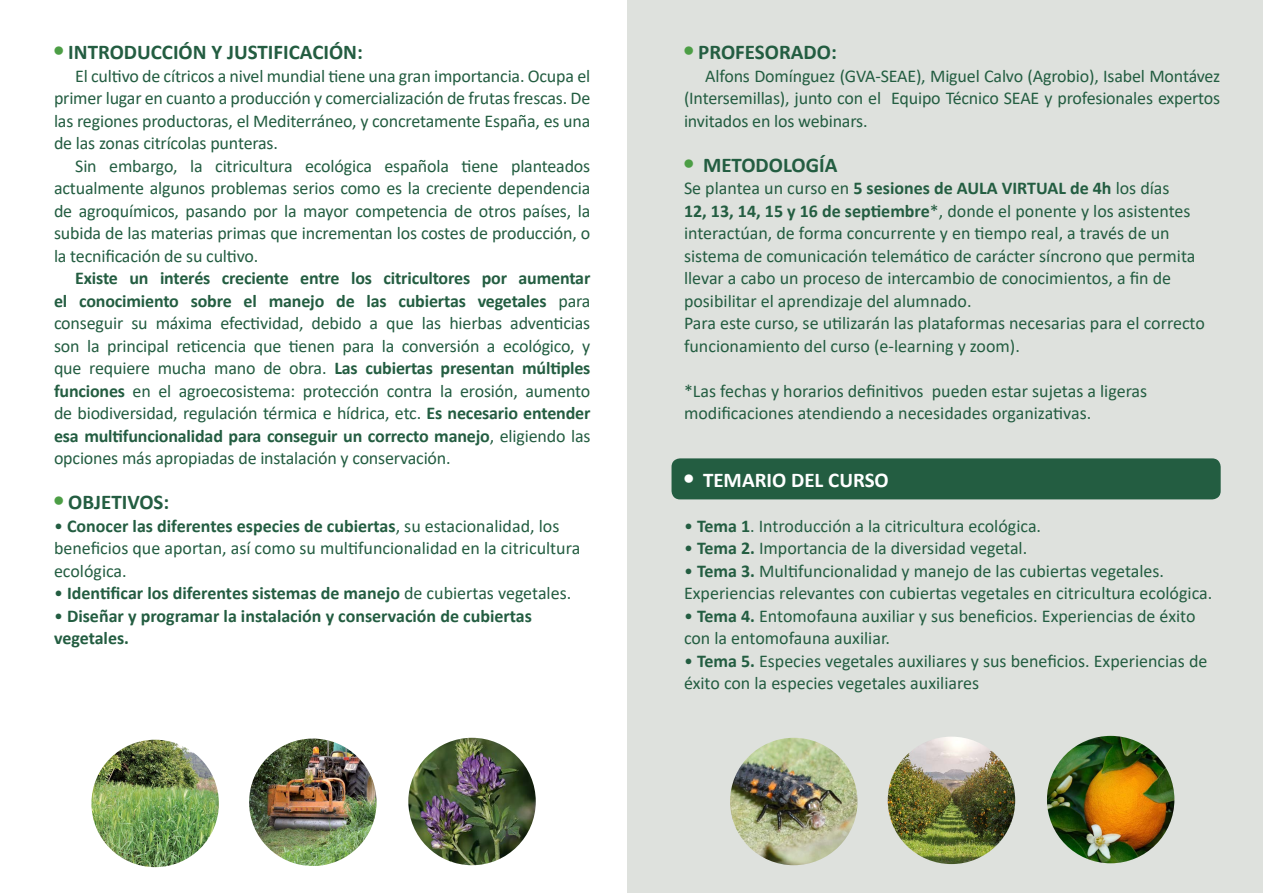
<style>
.page{position:relative;width:1263px;height:893px;background:#fff}
.page>*{position:absolute;margin:0;border:0;box-sizing:border-box;transform-origin:0 0}
.t1{font:700 21px "Calibri";color:#235d41}
.t2{font:700 21px "Calibri";color:#fff}
.t3{font:18px/22.5px "Calibri";color:#235d41}
.t4{font:700 18px/22.5px "Calibri";color:#235d41}
.s1{font-family:"Helvetica LT Std";font-stretch:condensed;font-size:22.5px;color:#4c9e45}
.s2{font-weight:700}
.s3{font-weight:400}
.s4{font-family:"Helvetica LT Std";font-stretch:condensed;font-size:22.5px}
</style>
<div class="page">
<div style="left:627px;top:0;width:636px;height:893px;background:#dee1dd"></div>
<div style="left:671px;top:458px;width:550px;height:41px;background:#235d41;border-radius:9px"></div>
<img style="left:408px;top:738px;width:128px;height:127px;border-radius:64px">
<img style="left:249px;top:738px;width:128px;height:128px;border-radius:64px">
<img style="left:91px;top:740px;width:128px;height:127px;border-radius:64px">
<img style="left:1047px;top:736px;width:127px;height:127px;border-radius:64px">
<img style="left:888px;top:737px;width:127px;height:127px;border-radius:64px">
<img style="left:730px;top:738px;width:127px;height:127px;border-radius:64px">
<p class="t1" style="left:54px;top:38px;width:310px"><span class="s1">•</span> INTRODUCCIÓN Y JUSTIFICACIÓN:</p>
<p class="t3" style="left:54px;top:64px;width:538px;text-align:justify;text-indent:21px">El cultivo de cítricos a nivel mundial tiene una gran importancia. Ocupa el primer lugar en cuanto a producción y comercialización de frutas frescas. De las regiones productoras, el Mediterráneo, y concretamente España, es una de las zonas citrícolas punteras.</p>
<p class="t3" style="left:54px;top:154px;width:538px;text-align:justify;text-indent:21px">Sin embargo, la citricultura ecológica española tiene planteados actualmente algunos problemas serios como es la creciente dependencia de agroquímicos, pasando por la mayor competencia de otros países, la subida de las materias primas que incrementan los costes de producción, o la tecnificación de su cultivo.</p>
<p class="t3" style="left:54px;top:267px;width:538px;text-align:justify;text-indent:21px"><span class="s2">Existe un interés creciente entre los citricultores por aumentar el conocimiento sobre el manejo de las cubiertas vegetales</span> para conseguir su máxima efectividad, debido a que las hierbas adventicias son la principal reticencia que tienen para la conversión a ecológico, y que requiere mucha mano de obra. <span class="s2">Las cubiertas presentan múltiples funciones</span> en el agroecosistema: protección contra la erosión, aumento de biodiversidad, regulación térmica e hídrica, etc. <span class="s2">Es necesario entender esa multifuncionalidad para conseguir un correcto manejo</span>, eligiendo las opciones más apropiadas de instalación y conservación.</p>
<p class="t1" style="left:54px;top:488px;width:117px"><span class="s1">•</span> OBJETIVOS:</p>
<p class="t3" style="left:54px;top:514px;width:528px">• <span class="s2">Conocer las diferentes especies de cubiertas</span>, su estacionalidad, los beneficios que aportan, así como su multifuncionalidad en la citricultura ecológica.</p>
<p class="t4" style="left:54px;top:582px;width:519px"><span class="s3">•</span> Identificar los diferentes sistemas de manejo <span class="s3">de cubiertas vegetales.</span></p>
<p class="t4" style="left:54px;top:604px;width:479px"><span class="s3">•</span> Diseñar y programar la instalación y conservación de cubiertas vegetales.</p>
<p class="t1" style="left:684px;top:38px;width:154px"><span class="s1">•</span> PROFESORADO:</p>
<p class="t3" style="left:684px;top:64px;width:538px;text-align:justify;text-indent:21px">Alfons Domínguez (GVA-SEAE), Miguel Calvo (Agrobio), Isabel Montávez (Intersemillas), junto con el Equipo Técnico SEAE y profesionales expertos invitados en los webinars.</p>
<p class="t1" style="left:684px;top:150px;width:155px"><span class="s1">•</span> METODOLOGÍA</p>
<p class="t3" style="left:684px;top:177px;width:522px">Se plantea un curso en <span class="s2">5 sesiones de AULA VIRTUAL de 4h</span> los días<br><span class="s2">12, 13, 14, 15 y 16 de septiembre</span>*, donde el ponente y los asistentes interactúan, de forma concurrente y en tiempo real, a través de un sistema de comunicación telemático de carácter síncrono que permita llevar a cabo un proceso de intercambio de conocimientos, a fin de posibilitar el aprendizaje del alumnado.<br>Para este curso, se utilizarán las plataformas necesarias para el correcto funcionamiento del curso (e-learning y zoom).</p>
<p class="t3" style="left:684px;top:379px;width:465px">*Las fechas y horarios definitivos pueden estar sujetas a ligeras modificaciones atendiendo a necesidades organizativas.</p>
<p class="t2" style="left:684px;top:465px;width:206px"><span class="s4">•</span> TEMARIO DEL CURSO</p>
<p class="t3" style="left:684px;top:514px;width:359px">• <span class="s2">Tema 1</span>. Introducción a la citricultura ecológica.</p>
<p class="t3" style="left:684px;top:537px;width:345px">• <span class="s2">Tema 2.</span> Importancia de la diversidad vegetal.</p>
<p class="t3" style="left:684px;top:559px;width:530px">• <span class="s2">Tema 3.</span> Multifuncionalidad y manejo de las cubiertas vegetales.<br>Experiencias relevantes con cubiertas vegetales en citricultura ecológica.</p>
<p class="t3" style="left:684px;top:604px;width:513px">• <span class="s2">Tema 4.</span> Entomofauna auxiliar y sus beneficios. Experiencias de éxito con la entomofauna auxiliar.</p>
<p class="t3" style="left:684px;top:649px;width:525px">• <span class="s2">Tema 5.</span> Especies vegetales auxiliares y sus beneficios. Experiencias de éxito con la especies vegetales auxiliares</p>
</div>
